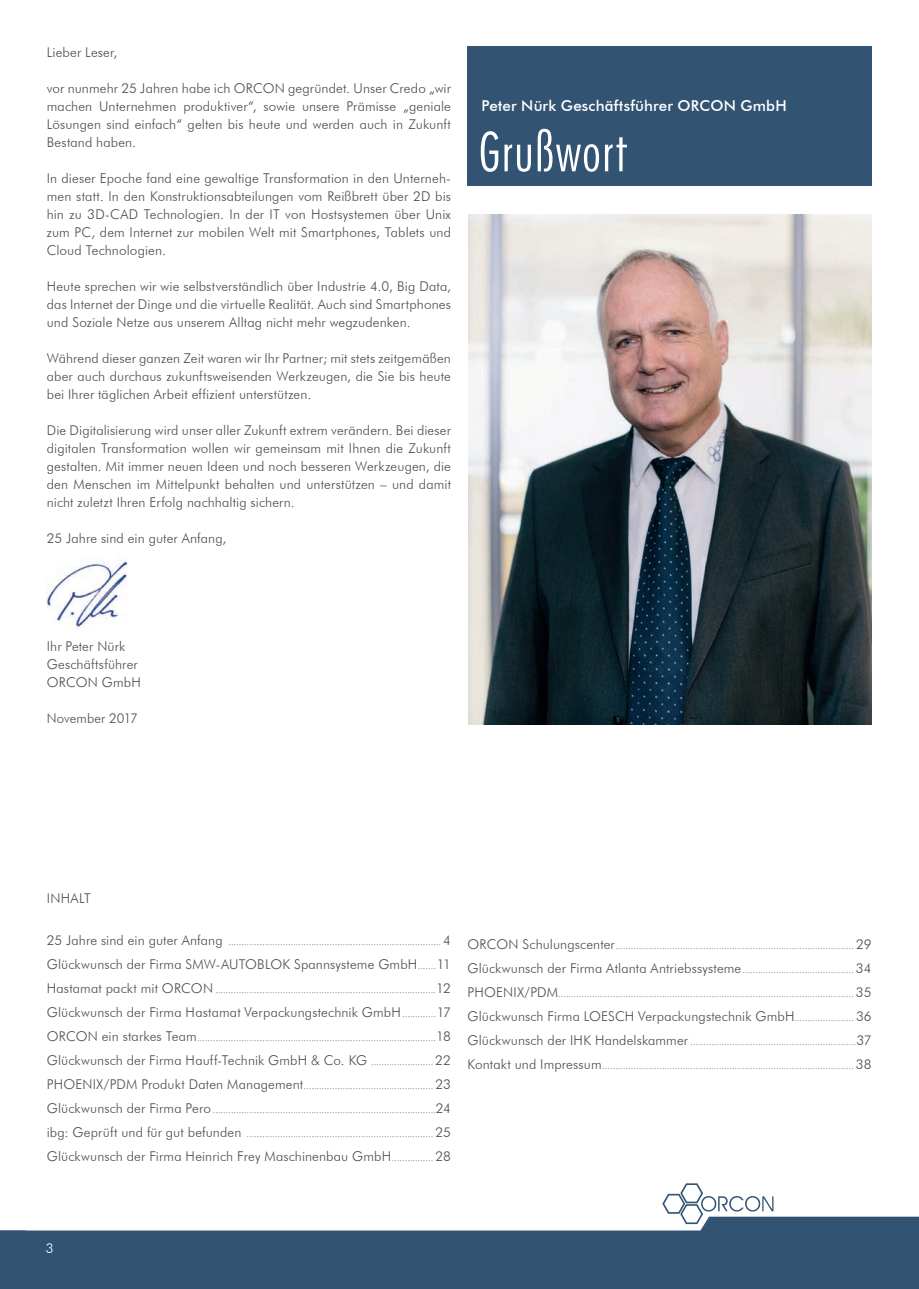
<style>
.page{position:relative;width:919px;height:1289px;background:#fff}
.page>*{position:absolute;margin:0;border:0;box-sizing:border-box;transform-origin:0 0}
.t1{font:300 condensed 55.5px "Futura BT";letter-spacing:.02em;color:#fff}
.t2{font:500 15px "Futura BT";letter-spacing:.01em;color:#fff}
.t3{font:300 13.5px/18px "Futura BT";letter-spacing:.01em;color:#4b4c4d;text-align:justify}
.t4{font:300 13.5px "Futura BT";color:#fff}
.t5{font:300 9px "Futura BT";color:#4b4c4d}
.s1{font-size:13.5px}
.s2{font-size:9px}
</style>
<div class="page">
<svg style="left:662px;top:1183px;width:111px;height:33px"></svg>
<svg style="left:26px;top:1216px;width:892px;height:72px;background:#526d88"></svg>
<div style="left:0;top:1230px;width:26px;height:58px;background:#335373"></div>
<img style="left:46px;top:555px;width:82px;height:74px">
<div style="left:467px;top:47px;width:404px;height:139px;background:#335373"></div>
<img style="left:468px;top:214px;width:403px;height:510px">
<p class="t3" style="left:47px;top:43px;width:72px">Lieber Leser,</p>
<p class="t3" style="left:47px;top:79px;width:405px">vor nunmehr 25 Jahren habe ich ORCON gegründet. Unser Credo „wir machen Unternehmen produktiver“, sowie unsere Prämisse „geniale Lösungen sind einfach“ gelten bis heute und werden auch in Zukunft Bestand haben.</p>
<p class="t3" style="left:47px;top:169px;width:405px">In dieser Epoche fand eine gewaltige Transformation in den Unterneh&shy;men statt. In den Konstruktionsabteilungen vom Reißbrett über 2D bis hin zu 3D-CAD Technologien. In der IT von Hostsystemen über Unix zum PC, dem Internet zur mobilen Welt mit Smartphones, Tablets und Cloud Technologien.</p>
<p class="t3" style="left:47px;top:277px;width:405px">Heute sprechen wir wie selbstverständlich über Industrie 4.0, Big Data, das Internet der Dinge und die virtuelle Realität. Auch sind Smartphones und Soziale Netze aus unserem Alltag nicht mehr wegzudenken.</p>
<p class="t3" style="left:47px;top:349px;width:405px">Während dieser ganzen Zeit waren wir Ihr Partner; mit stets zeitgemäßen aber auch durchaus zukunftsweisenden Werkzeugen, die Sie bis heute bei Ihrer täglichen Arbeit effizient unterstützen.</p>
<p class="t3" style="left:47px;top:421px;width:405px">Die Digitalisierung wird unser aller Zukunft extrem verändern. Bei dieser digitalen Transformation wollen wir gemeinsam mit Ihnen die Zukunft gestalten. Mit immer neuen Ideen und noch besseren Werkzeugen, die den Menschen im Mittelpunkt behalten und unterstützen – und damit nicht zuletzt Ihren Erfolg nachhaltig sichern.</p>
<p class="t3" style="left:47px;top:529px;width:181px">25 Jahre sind ein guter Anfang,</p>
<p class="t2" style="left:481px;top:97px;width:306px">Peter Nürk Geschäftsführer ORCON GmbH</p>
<h1 class="t1" style="left:478px;top:118px;width:149px">Grußwort</h1>
<p class="t3" style="left:47px;top:637px;width:95px;text-align:left">Ihr Peter Nürk<br>Geschäftsführer<br>ORCON GmbH</p>
<p class="t3" style="left:47px;top:709px;width:93px">November 2017</p>
<p class="t3" style="left:47px;top:889px;width:45px">INHALT</p>
<p class="t5" style="left:47px;top:936px;width:405px"><span class="s1">25 Jahre sind ein guter Anfang</span> .................................................................................. <span class="s1">4</span></p>
<p class="t3" style="left:47px;top:955px;width:405px">Glückwunsch der Firma SMW-AUTOBLOK Spannsysteme GmbH <span class="s2">.......</span>11</p>
<p class="t5" style="left:47px;top:984px;width:405px"><span class="s1">Hastamat packt mit ORCON</span> .....................................................................................<span class="s1">12</span></p>
<p class="t3" style="left:47px;top:1003px;width:405px">Glückwunsch der Firma Hastamat Verpackungstechnik GmbH <span class="s2">.............</span>17</p>
<p class="t5" style="left:47px;top:1032px;width:405px"><span class="s1">ORCON ein starkes Team</span> ............................................................................................<span class="s1">18</span></p>
<p class="t3" style="left:47px;top:1051px;width:405px">Glückwunsch der Firma Hauff-Technik GmbH &amp; Co. KG <span class="s2">........................</span> 22</p>
<p class="t5" style="left:47px;top:1080px;width:405px"><span class="s1">PHOENIX/PDM Produkt Daten Management</span> .................................................. <span class="s1">23</span></p>
<p class="t5" style="left:47px;top:1104px;width:405px"><span class="s1">Glückwunsch der Firma Pero</span> ......................................................................................<span class="s1">24</span></p>
<p class="t5" style="left:47px;top:1128px;width:405px"><span class="s1">ibg: Geprüft und für gut befunden</span> ........................................................................ <span class="s1">25</span></p>
<p class="t3" style="left:47px;top:1147px;width:405px">Glückwunsch der Firma Heinrich Frey Maschinenbau GmbH <span class="s2">................</span> 28</p>
<p class="t5" style="left:467px;top:939px;width:405px"><span class="s1">ORCON Schulungscenter</span> ............................................................................................ <span class="s1">29</span></p>
<p class="t3" style="left:467px;top:958px;width:405px">Glückwunsch der Firma Atlanta Antriebssysteme <span class="s2">...........................................</span> 34</p>
<p class="t5" style="left:467px;top:987px;width:405px"><span class="s1">PHOENIX/PDM</span> .................................................................................................................. <span class="s1">35</span></p>
<p class="t3" style="left:467px;top:1006px;width:405px">Glückwunsch Firma LOESCH Verpackungstechnik GmbH<span class="s2">.......................</span> 36</p>
<p class="t5" style="left:467px;top:1035px;width:405px"><span class="s1">Glückwunsch der IHK Handelskammer</span> ................................................................<span class="s1">37</span></p>
<p class="t5" style="left:467px;top:1059px;width:405px"><span class="s1">Kontakt und Impressum</span> ................................................................................................. <span class="s1">38</span></p>
<p class="t4" style="left:46px;top:1239px;width:9px">3</p>
</div>
